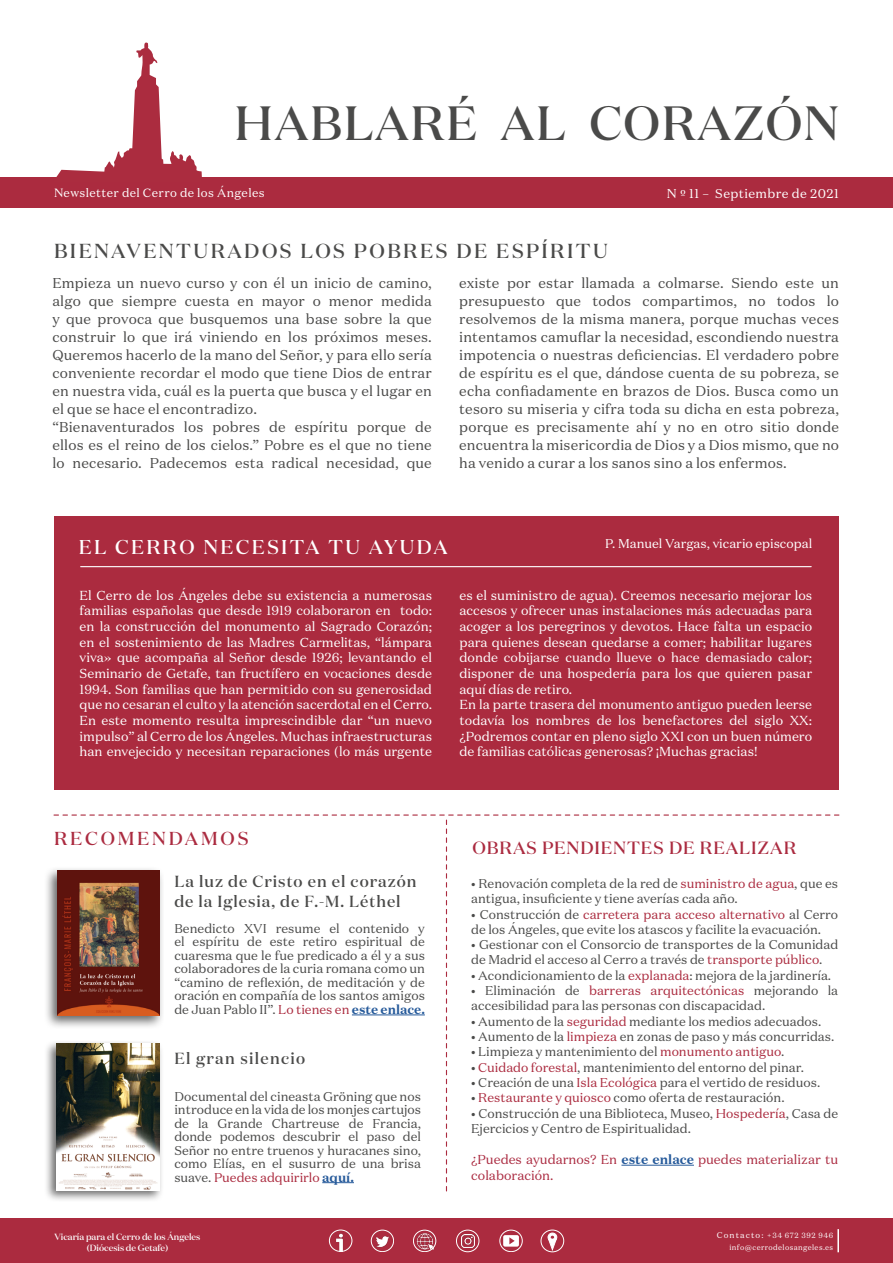
<style>
.page{position:relative;width:893px;height:1263px;background:#fff}
.page>*{position:absolute;margin:0;border:0;box-sizing:border-box;transform-origin:0 0}
.t1{font:500 48px "Domaine Display";letter-spacing:.03em;color:#4a4a49}
.t2{font:500 20.25px "Domaine Display";letter-spacing:.12em;color:#4a4a49}
.t3{font:500 19.95px "Domaine Display";letter-spacing:.12em;color:#fff}
.t4{font:500 18.75px "Domaine Display";letter-spacing:.15em;color:#ab2b40}
.t5{font:500 17.7px "Domaine Display";letter-spacing:.05em;color:#ab2b40}
.t6{font:500 16.05px/19.5px "Domaine Display";letter-spacing:.06em;color:#4a4a49}
.t7{font:500 16.05px "Domaine Display";letter-spacing:.08em;color:#4a4a49}
.t8{font:14.25px/18px "Domaine Text";letter-spacing:.01em;color:#4a4a49}
.t9{font:13.05px/15.6px "Domaine Text";color:#fff;text-align:justify}
.t10{font:12.9px/15.6px "Domaine Text";color:#ab2b41}
.t11{font:12.75px/13.5px "Domaine Text";color:#4a4a49}
.t12{font:12.75px "Domaine Text";color:#fff}
.t13{font:12.75px "Domaine Text";letter-spacing:.03em;color:#fff}
.t14{font:12px "Domaine Text";letter-spacing:.03em;color:#fff}
.t15{font:500 9px/10.8px "Domaine Display";color:#fff;text-align:center}
.t16{font:7.5px/11.2px "Domaine Text";letter-spacing:.05em;color:#fff;text-align:right}
.s1{color:#ab2b3f}
.s2{font-weight:700;color:#275b9b}
.s3{font-size:8.25px}
</style>
<div class="page">
<div style="left:0;top:177px;width:893px;height:30px;background:#ab2b3f"></div>
<div style="left:54px;top:517px;width:785px;height:273px;background:#ab2b3f"></div>
<svg style="left:56px;top:42px;width:146px;height:135px"></svg>
<svg style="left:54px;top:814px;width:785px;height:377px"></svg>
<hr style="left:81px;top:566px;width:730px;height:1px;background:#fff">
<div style="left:0;top:1218px;width:893px;height:45px;background:#ab2b3f"></div>
<div style="left:44px;top:1039px;width:119px;height:163px;background:#000;opacity:.58"></div>
<img style="left:56px;top:1043px;width:104px;height:147px">
<div style="left:500px;top:1230px;width:23px;height:22px;border:1px solid #fff;border-radius:50%"></div>
<div style="left:503px;top:1235px;width:16px;height:11px;background:#fff;border-radius:2px"></div>
<svg style="left:509px;top:1237px;width:6px;height:7px"></svg>
<div style="left:371px;top:1230px;width:23px;height:22px;border:1px solid #fff;border-radius:50%"></div>
<img style="left:373px;top:1232px;width:19px;height:18px">
<div style="left:456px;top:1230px;width:23px;height:22px;border:1px solid #fff;border-radius:50%"></div>
<svg style="left:461px;top:1235px;width:13px;height:12px"></svg>
<div style="left:329px;top:1230px;width:23px;height:22px;border:1px solid #fff;border-radius:50%"></div>
<img style="left:330px;top:1231px;width:21px;height:21px">
<hr style="left:837px;top:1229px;width:2px;height:23px;background:#fff">
<img style="left:416px;top:1232px;width:18px;height:18px">
<div style="left:413px;top:1230px;width:23px;height:22px;border:1px solid #fff;border-radius:50%"></div>
<div style="left:541px;top:1230px;width:23px;height:22px;border:1px solid #fff;border-radius:50%"></div>
<svg style="left:548px;top:1233px;width:9px;height:17px"></svg>
<hr style="left:352px;top:1015px;width:73px;height:1px;background:#275b9b">
<div style="left:43px;top:866px;width:121px;height:163px;background:#000;opacity:.6"></div>
<img style="left:57px;top:871px;width:103px;height:144px">
<hr style="left:621px;top:1165px;width:73px;height:1px;background:#275b9b">
<h1 class="t1" style="left:235px;top:93px;width:606px">HABLARÉ AL CORAZÓN</h1>
<p class="t14" style="left:54px;top:186px;width:212px">Newsletter del Cerro de los Ángeles</p>
<p class="t13" style="left:667px;top:185px;width:174px">N º 11 – Septiembre de 2021</p>
<h2 class="t2" style="left:54px;top:238px;width:555px">BIENAVENTURADOS LOS POBRES DE ESPÍRITU</h2>
<p class="t8" style="left:52px;top:273px;width:381px">Empieza un nuevo curso y con él un inicio de camino, algo que siempre cuesta en mayor o menor medida y que provoca que busquemos una base sobre la que construir lo que irá viniendo en los próximos meses.<br>Queremos hacerlo de la mano del Señor, y para ello sería conveniente recordar el modo que tiene Dios de entrar en nuestra vida, cuál es la puerta que busca y el lugar en el que se hace el encontradizo.<br>“Bienaventurados los pobres de espíritu porque de ellos es el reino de los cielos.” Pobre es el que no tiene lo necesario. Padecemos esta radical necesidad, que</p>
<p class="t8" style="left:459px;top:273px;width:381px;text-align:justify">existe por estar llamada a colmarse. Siendo este un presupuesto que todos compartimos, no todos lo resolvemos de la misma manera, porque muchas veces intentamos camuflar la necesidad, escondiendo nuestra impotencia o nuestras deficiencias. El verdadero pobre de espíritu es el que, dándose cuenta de su pobreza, se echa confiadamente en brazos de Dios. Busca como un tesoro su miseria y cifra toda su dicha en esta pobreza, porque es precisamente ahí y no en otro sitio donde encuentra la misericordia de Dios y a Dios mismo, que no ha venido a curar a los sanos sino a los enfermos.</p>
<h3 class="t3" style="left:79px;top:534px;width:370px">EL CERRO NECESITA TU AYUDA</h3>
<p class="t12" style="left:605px;top:536px;width:209px">P. Manuel Vargas, vicario episcopal</p>
<p class="t9" style="left:80px;top:587px;width:354px">El Cerro de los Ángeles debe su existencia a numerosas familias españolas que desde 1919 colaboraron en todo: en la construcción del monumento al Sagrado Corazón; en el sostenimiento de las Madres Carmelitas, “lámpara viva» que acompaña al Señor desde 1926; levantando el Seminario de Getafe, tan fructífero en vocaciones desde 1994. Son familias que han permitido con su generosidad que no cesaran el culto y la atención sacerdotal en el Cerro.<br>En este momento resulta imprescindible dar “un nuevo impulso” al Cerro de los Ángeles. Muchas infraestructuras han envejecido y necesitan reparaciones (lo más urgente</p>
<p class="t9" style="left:459px;top:587px;width:354px;text-align:left">es el suministro de agua). Creemos necesario mejorar los accesos y ofrecer unas instalaciones más adecuadas para acoger a los peregrinos y devotos. Hace falta un espacio para quienes desean quedarse a comer; habilitar lugares donde cobijarse cuando llueve o hace demasiado calor; disponer de una hospedería para los que quieren pasar aquí días de retiro.<br>En la parte trasera del monumento antiguo pueden leerse todavía los nombres de los benefactores del siglo XX: ¿Podremos contar en pleno siglo XXI con un buen número de familias católicas generosas? ¡Muchas gracias!</p>
<h3 class="t4" style="left:54px;top:826px;width:196px">RECOMENDAMOS</h3>
<h3 class="t5" style="left:473px;top:836px;width:325px">OBRAS PENDIENTES DE REALIZAR</h3>
<p class="t6" style="left:174px;top:872px;width:244px">La luz de Cristo en el corazón de la Iglesia, de F.-M. Léthel</p>
<p class="t11" style="left:471px;top:876px;width:368px;line-height:15.3px">• Renovación completa de la red de <span class="s1">suministro de agua</span>, que es antigua, insuficiente y tiene averías cada año.</p>
<p class="t11" style="left:471px;top:906px;width:368px;line-height:15.3px">• Construcción de <span class="s1">carretera para acceso alternativo</span> al Cerro de los Ángeles, que evite los atascos y facilite la evacuación.</p>
<p class="t11" style="left:471px;top:937px;width:368px;line-height:15.3px">• Gestionar con el Consorcio de transportes de la Comunidad de Madrid el acceso al Cerro a través de <span class="s1">transporte público</span>.</p>
<p class="t11" style="left:471px;top:968px;width:361px">• Acondicionamiento de la <span class="s1">explanada</span>: mejora de la jardinería.</p>
<p class="t11" style="left:471px;top:983px;width:368px;line-height:15.3px">• Eliminación de <span class="s1">barreras arquitectónicas</span> mejorando la accesibilidad para las personas con discapacidad.</p>
<p class="t11" style="left:471px;top:1014px;width:352px">• Aumento de la <span class="s1">seguridad</span> mediante los medios adecuados.</p>
<p class="t11" style="left:471px;top:1029px;width:365px">• Aumento de la <span class="s1">limpieza</span> en zonas de paso y más concurridas.</p>
<p class="t11" style="left:471px;top:1045px;width:315px">• Limpieza y mantenimiento del <span class="s1">monumento antiguo</span>.</p>
<p class="t11" style="left:471px;top:1060px;width:334px">• <span class="s1">Cuidado forestal</span>, mantenimiento del entorno del pinar.</p>
<p class="t11" style="left:471px;top:1075px;width:350px">• Creación de una <span class="s1">Isla Ecológica</span> para el vertido de residuos.</p>
<p class="t11" style="left:471px;top:1091px;width:315px">• <span class="s1">Restaurante y quiosco</span> como oferta de restauración.</p>
<p class="t11" style="left:471px;top:1105px;width:368px;line-height:15.6px">• Construcción de una Biblioteca, Museo, <span class="s1">Hospedería</span>, Casa de<br>Ejercicios y Centro de Espiritualidad.</p>
<p class="t10" style="left:471px;top:1152px;width:368px">¿Puedes ayudarnos? En <span class="s2">este enlace</span> puedes materializar tu colaboración.</p>
<p class="t11" style="left:174px;top:921px;width:252px;text-align:justify">Benedicto XVI resume el contenido y el espíritu de este retiro espiritual de cuaresma que le fue predicado a él y a sus colaboradores de la curia romana como un “camino de reflexión, de meditación y de oración en compañía de los santos amigos de Juan Pablo II”. <span class="s1">Lo tienes en</span> <span class="s2">este enlace.</span></p>
<p class="t7" style="left:174px;top:1048px;width:132px">El gran silencio</p>
<p class="t11" style="left:174px;top:1089px;width:248px;text-align:justify">Documental del cineasta Gröning que nos introduce en la vida de los monjes cartujos de la Grande Chartreuse de Francia, donde podemos descubrir el paso del Señor no entre truenos y huracanes sino, como Elías, en el susurro de una brisa suave. <span class="s1">Puedes adquirirlo</span> <span class="s2">aquí.</span></p>
<p class="t15" style="left:55px;top:1231px;width:147px">Vicaría para el Cerro de los Ángeles (Diócesis de Getafe)</p>
<p class="t16" style="left:717px;top:1230px;width:118px"><span class="s3">Contacto:</span> +34 672 392 946 info@cerrodelosangeles.es</p>
</div>
